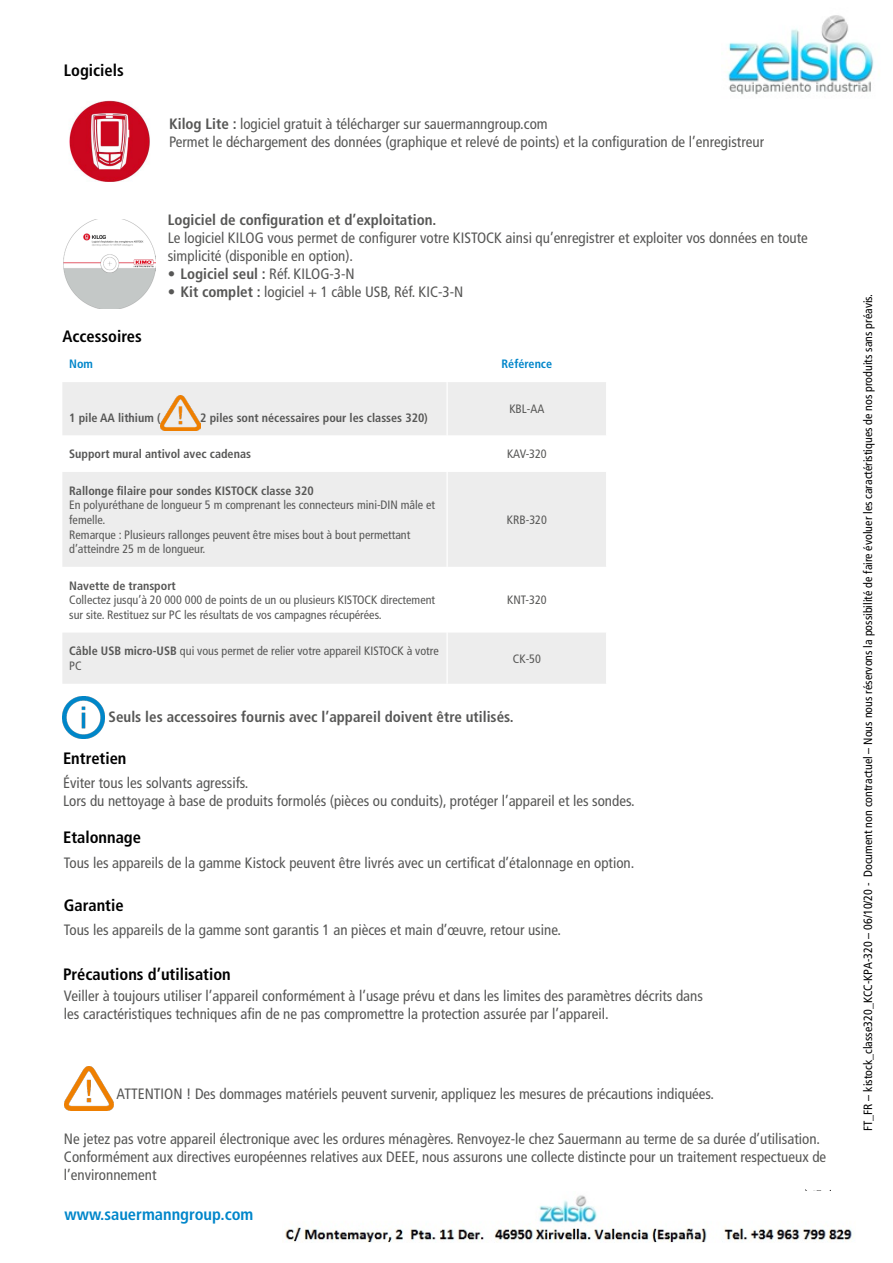
<style>
.page{position:relative;width:893px;height:1263px;background:#fff}
.page>*{position:absolute;margin:0;border:0;box-sizing:border-box;transform-origin:0 0}
.t1{font:700 condensed 16.5px "Frutiger LT Std";color:#000}
.t2{font:700 condensed 16.5px "Frutiger LT Std";color:#0086ca}
.t3{font:condensed 15px/18px "Frutiger LT Std";color:#575756}
.t4{font:700 condensed 15px "Frutiger LT Std";color:#575756}
.t5{font:condensed 12.15px/14.5px "Frutiger LT Std";color:#575756}
.t6{font:700 condensed 12.15px "Frutiger LT Std";color:#575756}
.t7{font:700 condensed 12.15px "Frutiger LT Std";color:#0086ca}
.t8{font:condensed 12px "Frutiger LT Std";color:#000}
.s1{font-weight:700}
.s2{font-weight:400}
</style>
<div class="page">
<svg style="left:62px;top:382px;width:544px;height:302px;fill:#ededed"></svg>
<hr style="left:446px;top:382px;width:2px;height:53px;background:#fff">
<hr style="left:446px;top:435px;width:2px;height:37px;background:#fff">
<hr style="left:446px;top:472px;width:2px;height:95px;background:#fff">
<hr style="left:446px;top:567px;width:2px;height:65px;background:#fff">
<hr style="left:446px;top:632px;width:2px;height:52px;background:#fff">
<img style="left:161px;top:396px;width:39px;height:35px">
<img style="left:62px;top:696px;width:43px;height:43px">
<img style="left:65px;top:1067px;width:49px;height:43px">
<img style="left:69px;top:101px;width:81px;height:81px">
<img style="left:64px;top:219px;width:92px;height:89px">
<img style="left:727px;top:15px;width:147px;height:80px">
<img style="left:285px;top:1195px;width:569px;height:47px">
<p class="t1" style="left:64px;top:61px;width:61px">Logiciels</p>
<p class="t1" style="left:62px;top:326px;width:81px">Accessoires</p>
<p class="t3" style="left:169px;top:115px;width:596px"><span class="s1">Kilog Lite :</span> logiciel gratuit à télécharger sur sauermanngroup.com<br>Permet le déchargement des données (graphique et relevé de points) et la configuration de l’enregistreur</p>
<p class="t4" style="left:168px;top:211px;width:270px">Logiciel de configuration et d’exploitation.</p>
<p class="t3" style="left:168px;top:229px;width:642px">Le logiciel KILOG vous permet de configurer votre KISTOCK ainsi qu’enregistrer et exploiter vos données en toute simplicité (disponible en option).</p>
<p class="t4" style="left:168px;top:265px;width:189px">• Logiciel seul : <span class="s2">Réf. KILOG-3-N</span></p>
<p class="t3" style="left:168px;top:283px;width:297px"><span class="s1">• Kit complet :</span> logiciel + 1 câble USB, Réf. KIC-3-N</p>
<p class="t7" style="left:69px;top:357px;width:25px">Nom</p>
<p class="t7" style="left:502px;top:357px;width:52px">Référence</p>
<p class="t6" style="left:69px;top:410px;width:93px">1 pile AA lithium (</p>
<p class="t6" style="left:200px;top:410px;width:229px">2 piles sont nécessaires pour les classes 320)</p>
<p class="t5" style="left:509px;top:402px;width:37px">KBL-AA</p>
<p class="t6" style="left:69px;top:447px;width:183px">Support mural antivol avec cadenas</p>
<p class="t5" style="left:507px;top:447px;width:41px">KAV-320</p>
<p class="t6" style="left:69px;top:483px;width:246px">Rallonge filaire pour sondes KISTOCK classe 320</p>
<p class="t5" style="left:69px;top:498px;width:367px">En polyuréthane de longueur 5 m comprenant les connecteurs mini-DIN mâle et femelle.<br>Remarque : Plusieurs rallonges peuvent être mises bout à bout permettant d’atteindre 25 m de longueur.</p>
<p class="t5" style="left:507px;top:512px;width:41px">KRB-320</p>
<p class="t6" style="left:69px;top:578px;width:108px">Navette de transport</p>
<p class="t5" style="left:69px;top:593px;width:367px">Collectez jusqu’à 20 000 000 de points de un ou plusieurs KISTOCK directement sur site. Restituez sur PC les résultats de vos campagnes récupérées.</p>
<p class="t5" style="left:507px;top:593px;width:41px">KNT-320</p>
<p class="t5" style="left:69px;top:644px;width:371px"><span class="s1">Câble USB micro-USB</span> qui vous permet de relier votre appareil KISTOCK à votre<br>PC</p>
<p class="t5" style="left:513px;top:651px;width:30px">CK-50</p>
<p class="t4" style="left:109px;top:708px;width:407px">Seuls les accessoires fournis avec l’appareil doivent être utilisés.</p>
<p class="t1" style="left:63px;top:748px;width:65px">Entretien</p>
<p class="t3" style="left:63px;top:773px;width:573px">Éviter tous les solvants agressifs.<br>Lors du nettoyage à base de produits formolés (pièces ou conduits), protéger l’appareil et les sondes.</p>
<p class="t1" style="left:63px;top:827px;width:79px">Etalonnage</p>
<p class="t3" style="left:64px;top:854px;width:572px">Tous les appareils de la gamme Kistock peuvent être livrés avec un certificat d’étalonnage en option.</p>
<p class="t1" style="left:64px;top:896px;width:61px">Garantie</p>
<p class="t3" style="left:64px;top:921px;width:499px">Tous les appareils de la gamme sont garantis 1 an pièces et main d’œuvre, retour usine.</p>
<p class="t1" style="left:63px;top:964px;width:169px">Précautions d’utilisation</p>
<p class="t3" style="left:64px;top:987px;width:641px">Veiller à toujours utiliser l’appareil conformément à l’usage prévu et dans les limites des paramètres décrits dans les caractéristiques techniques afin de ne pas compromettre la protection assurée par l’appareil.</p>
<p class="t3" style="left:117px;top:1085px;width:599px">ATTENTION ! Des dommages matériels peuvent survenir, appliquez les mesures de précautions indiquées.</p>
<p class="t3" style="left:64px;top:1130px;width:764px">Ne jetez pas votre appareil électronique avec les ordures ménagères. Renvoyez-le chez Sauermann au terme de sa durée d’utilisation.<br>Conformément aux directives européennes relatives aux DEEE, nous assurons une collecte distincte pour un traitement respectueux de l’environnement</p>
<p class="t2" style="left:65px;top:1204px;width:190px">www.sauermanngroup.com</p>
<p class="t8" style="left:861px;top:1131px;width:839px;rotate:-90deg">FT_FR – kistock_classe320_KCC-KPA-320 – 06/10/20 - Document non contractuel – Nous nous réservons la possibilité de faire évoluer les caractéristiques de nos produits sans préavis.</p>
</div>
